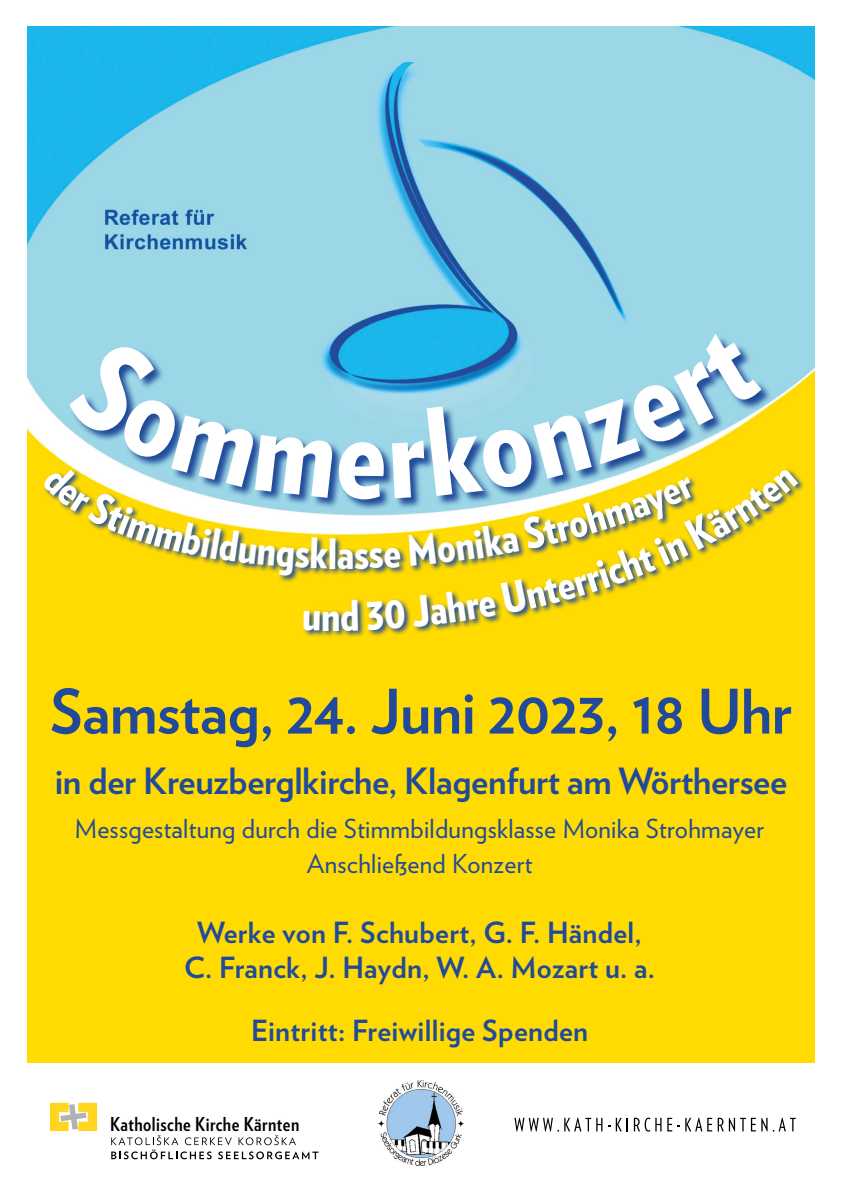
<style>
.page{position:relative;width:842px;height:1191px;background:#fff}
.page>*{position:absolute;margin:0;border:0;box-sizing:border-box;transform-origin:0 0}
.t1{font:700 61.2px "Verlag";letter-spacing:-.01em;color:#214b9a}
.t2{font:900 42px "Verlag Condensed";color:#fff}
.t3{font:700 36.1px "Verlag";letter-spacing:-.01em;color:#214b9a}
.t4{font:700 29.1px/34.9px "Verlag";letter-spacing:.01em;color:#214b9a;text-align:center}
.t5{font:26.1px/34.9px "Verlag";letter-spacing:.01em;color:#214b9a;text-align:center}
.t6{font:700 19.2px "Verlag Condensed";letter-spacing:.025em;color:#000}
</style>
<div class="page">
<img style="left:27px;top:26px;width:788px;height:1037px">
<svg style="left:50px;top:1102px;width:47px;height:29px"></svg>
<svg style="left:111px;top:1135px;width:207px;height:24px"></svg>
<svg style="left:514px;top:1117px;width:88px;height:14px"></svg>
<svg style="left:616px;top:1117px;width:12px;height:14px"></svg>
<svg style="left:634px;top:1117px;width:27px;height:14px"></svg>
<svg style="left:667px;top:1117px;width:45px;height:14px"></svg>
<svg style="left:718px;top:1117px;width:49px;height:14px"></svg>
<svg style="left:773px;top:1117px;width:23px;height:14px"></svg>
<img style="left:378px;top:1080px;width:86px;height:85px">
<svg style="left:302px;top:468px;width:503px;height:170px;background:#f8d605"></svg>
<svg style="left:41px;top:328px;width:757px;height:303px;background:#abbf83"></svg>
<h2 class="t2" style="left:328px;top:520px;width:28px">la</h2>
<h2 class="t2" style="left:321px;top:582px;width:21px">n</h2>
<h1 class="t1" style="left:50px;top:663px;width:743px">Samstag, 24. Juni 2023, 18 Uhr</h1>
<p class="t3" style="left:55px;top:752px;width:734px">in der Kreuzberglkirche, Klagenfurt am Wörthersee</p>
<p class="t5" style="left:75px;top:810px;width:691px">Messgestaltung durch die Stimmbildungsklasse Monika Strohmayer<br>Anschließend Konzert</p>
<p class="t4" style="left:184px;top:913px;width:473px">Werke von F. Schubert, G. F. Händel,<br>C. Franck, J. Haydn, W. A. Mozart u. a.</p>
<p class="t4" style="left:251px;top:1011px;width:339px">Eintritt: Freiwillige Spenden</p>
<p class="t6" style="left:110px;top:1109px;width:191px">Katholische Kirche Kärnten</p>
</div>
